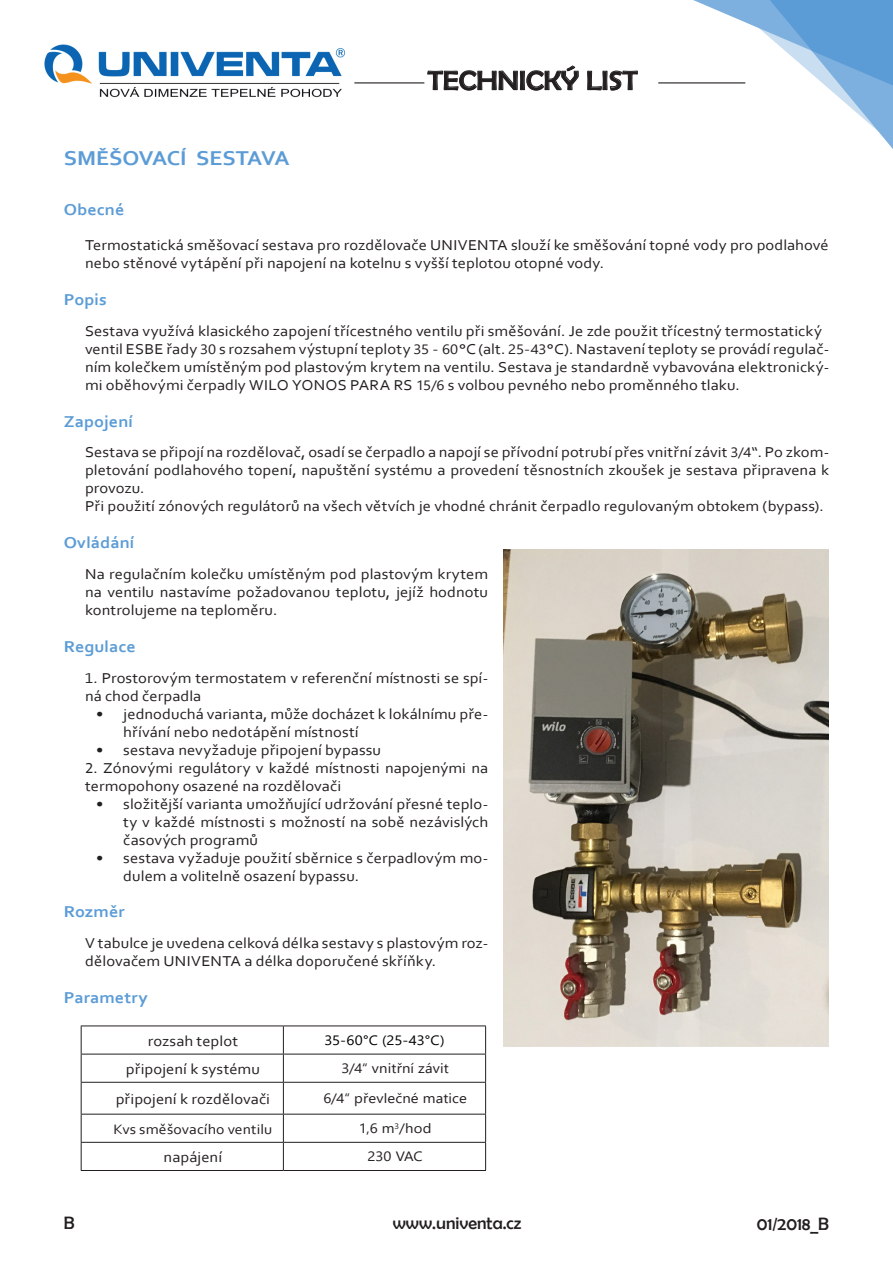
<style>
.page{position:relative;width:893px;height:1263px;background:#fff}
.page>*{position:absolute;margin:0;border:0;box-sizing:border-box;transform-origin:0 0}
.t1{font:27px "Berlin Sans FB";color:#231f20;scale:1.1 1}
.Headline_2{font:700 21px "Corbel";letter-spacing:-.005em;color:#5c9cd6;scale:1.1 1}
.t2{font:18px "Berlin Sans FB";color:#231f20}
.Headline_3{font:700 16.5px "Corbel";color:#5c9cd6;scale:1.1 1}
.Headline_2-2{font:700 16.5px "Corbel";letter-spacing:.005em;color:#5c9cd6;scale:1.1 1}
.Fliesstext{font:15px/18px "Corbel";letter-spacing:.005em;color:#231f20;text-align:justify;scale:1.1 1}
.Odstavec{font:15px/18px "Corbel";letter-spacing:.005em;color:#231f20;scale:1.1 1}
.Fliesstext-2{font:14.25px "Corbel";letter-spacing:.005em;color:#231f20;scale:1.1 1}
.Fliesstext-3{font:13.5px "Segoe UI";letter-spacing:.01em;color:#231f20;scale:1.1 1}
.Headline_2-3{font:13.5px "Segoe UI";letter-spacing:-.005em;color:#000;scale:1.1 1}
.s1{font-family:"Segoe UI";font-size:13.5px}
</style>
<div class="page">
<svg style="left:693px;top:0;width:200px;height:149px"></svg>
<img style="left:44px;top:44px;width:301px;height:54px">
<svg style="left:427px;top:65px;width:152px;height:26px"></svg>
<svg style="left:587px;top:70px;width:51px;height:21px"></svg>
<hr style="left:354px;top:82px;width:70px;height:1px;background:#231f20">
<hr style="left:658px;top:82px;width:87px;height:1px;background:#231f20">
<img style="left:503px;top:549px;width:325px;height:497px">
<hr style="left:81px;top:1025px;width:202px;height:1px;background:#231f20">
<hr style="left:283px;top:1025px;width:203px;height:1px;background:#231f20">
<hr style="left:81px;top:1054px;width:202px;height:1px;background:#231f20">
<hr style="left:283px;top:1054px;width:203px;height:1px;background:#231f20">
<hr style="left:81px;top:1082px;width:202px;height:1px;background:#231f20">
<hr style="left:283px;top:1082px;width:203px;height:1px;background:#231f20">
<hr style="left:81px;top:1114px;width:202px;height:1px;background:#231f20">
<hr style="left:283px;top:1114px;width:203px;height:1px;background:#231f20">
<hr style="left:81px;top:1142px;width:202px;height:1px;background:#231f20">
<hr style="left:283px;top:1142px;width:203px;height:1px;background:#231f20">
<hr style="left:81px;top:1170px;width:202px;height:1px;background:#231f20">
<hr style="left:283px;top:1170px;width:203px;height:1px;background:#231f20">
<svg style="left:81px;top:1026px;width:1px;height:56px"></svg>
<svg style="left:283px;top:1026px;width:1px;height:56px"></svg>
<svg style="left:485px;top:1026px;width:1px;height:56px"></svg>
<hr style="left:81px;top:1083px;width:1px;height:31px;background:#231f20">
<hr style="left:283px;top:1083px;width:1px;height:31px;background:#231f20">
<hr style="left:485px;top:1083px;width:1px;height:31px;background:#231f20">
<svg style="left:81px;top:1114px;width:1px;height:56px"></svg>
<svg style="left:283px;top:1114px;width:1px;height:56px"></svg>
<svg style="left:485px;top:1114px;width:1px;height:56px"></svg>
<h1 class="t1" style="left:428px;top:65px;width:193px">TECHNICKÝ LIST</h1>
<p class="Headline_2" style="left:64px;top:145px;width:207px">SMĚŠOVACÍ SESTAVA</p>
<p class="Headline_2-2" style="left:64px;top:199px;width:57px">Obecné</p>
<p class="Fliesstext" style="left:85px;top:236px;width:677px">Termostatická směšovací sestava pro rozdělovače UNIVENTA slouží ke směšování topné vody pro podlahové</p>
<p class="Fliesstext" style="left:85px;top:254px;width:473px">nebo stěnové vytápění při napojení na kotelnu s vyšší teplotou otopné vody.</p>
<p class="Headline_3" style="left:64px;top:289px;width:41px">Popis</p>
<p class="Fliesstext" style="left:85px;top:321px;width:671px">Sestava využívá klasického zapojení třícestného ventilu při směšování. Je zde použit třícestný termostatický</p>
<p class="Fliesstext" style="left:85px;top:339px;width:678px">ventil ESBE řady <span class="s1">30</span> s rozsahem výstupní teploty <span class="s1">35 - 60</span>°C (alt. <span class="s1">25-43</span>°C). Nastavení teploty se provádí regulač&shy;ním kolečkem umístěným pod plastovým krytem na ventilu. Sestava je standardně vybavována elektronický&shy;mi oběhovými čerpadly WILO YONOS PARA RS <span class="s1">15/6</span> s volbou pevného nebo proměnného tlaku.</p>
<p class="Headline_3" style="left:64px;top:411px;width:64px">Zapojení</p>
<p class="Fliesstext" style="left:85px;top:443px;width:678px">Sestava se připojí na rozdělovač, osadí se čerpadlo a napojí se přívodní potrubí přes vnitřní závit <span class="s1">3/4</span>“. Po zkom&shy;pletování podlahového topení, napuštění systému a provedení těsnostních zkoušek je sestava připravena k provozu.</p>
<p class="Fliesstext" style="left:85px;top:497px;width:673px">Při použití zónových regulátorů na všech větvích je vhodné chránit čerpadlo regulovaným obtokem (bypass).</p>
<p class="Headline_3" style="left:64px;top:532px;width:66px">Ovládání</p>
<p class="Fliesstext" style="left:85px;top:565px;width:368px">Na regulačním kolečku umístěným pod plastovým krytem na ventilu nastavíme požadovanou teplotu, jejíž hodnotu kontrolujeme na teploměru.</p>
<p class="Headline_3" style="left:64px;top:636px;width:67px">Regulace</p>
<p class="Odstavec" style="left:85px;top:668px;width:368px">1. Prostorovým termostatem v referenční místnosti se spí&shy;ná chod čerpadla</p>
<p class="Fliesstext" style="left:123px;top:704px;width:333px;text-indent:-27px">• jednoduchá varianta, může docházet k lokálnímu pře&shy;hřívání nebo nedotápění místností</p>
<p class="Fliesstext" style="left:96px;top:740px;width:260px">• sestava nevyžaduje připojení bypassu</p>
<p class="Odstavec" style="left:85px;top:758px;width:368px">2. Zónovými regulátory v každé místnosti napojenými na termopohony osazené na rozdělovači</p>
<p class="Fliesstext" style="left:123px;top:794px;width:333px;text-indent:-27px">• složitější varianta umožňující udržování přesné teplo&shy;ty v každé místnosti s možností na sobě nezávislých časových programů</p>
<p class="Fliesstext" style="left:123px;top:848px;width:333px;text-indent:-27px">• sestava vyžaduje použití sběrnice s čerpadlovým mo&shy;dulem a volitelně osazení bypassu.</p>
<p class="Headline_3" style="left:64px;top:902px;width:57px">Rozměr</p>
<p class="Fliesstext" style="left:85px;top:934px;width:368px">V tabulce je uvedena celková délka sestavy s plastovým roz&shy;dělovačem UNIVENTA a délka doporučené skříňky.</p>
<p class="Headline_3" style="left:64px;top:987px;width:78px">Parametry</p>
<p class="Fliesstext" style="left:148px;top:1031px;width:84px">rozsah teplot</p>
<p class="Headline_2-3" style="left:324px;top:1027px;width:111px">35-60°C (25-43°C)</p>
<p class="Fliesstext" style="left:126px;top:1059px;width:123px">připojení k systému</p>
<p class="Fliesstext-3" style="left:341px;top:1055px;width:99px">3/4“ vnitřní závit</p>
<p class="Fliesstext" style="left:116px;top:1089px;width:142px">připojení k rozdělovači</p>
<p class="Fliesstext-3" style="left:323px;top:1085px;width:132px">6/4“ převlečné matice</p>
<p class="Fliesstext-2" style="left:114px;top:1120px;width:146px">Kvs směšovacího ventilu</p>
<p class="Fliesstext-3" style="left:359px;top:1115px;width:68px">1,6 m<sup>3</sup>/hod</p>
<p class="Fliesstext" style="left:164px;top:1147px;width:55px">napájení</p>
<p class="Fliesstext-3" style="left:367px;top:1144px;width:52px">230 VAC</p>
<p class="t2" style="left:64px;top:1212px;width:12px">B</p>
<p class="t2" style="left:393px;top:1212px;width:130px">www.univenta.cz</p>
<p class="t2" style="left:757px;top:1213px;width:74px">01/2018_B</p>
</div>
